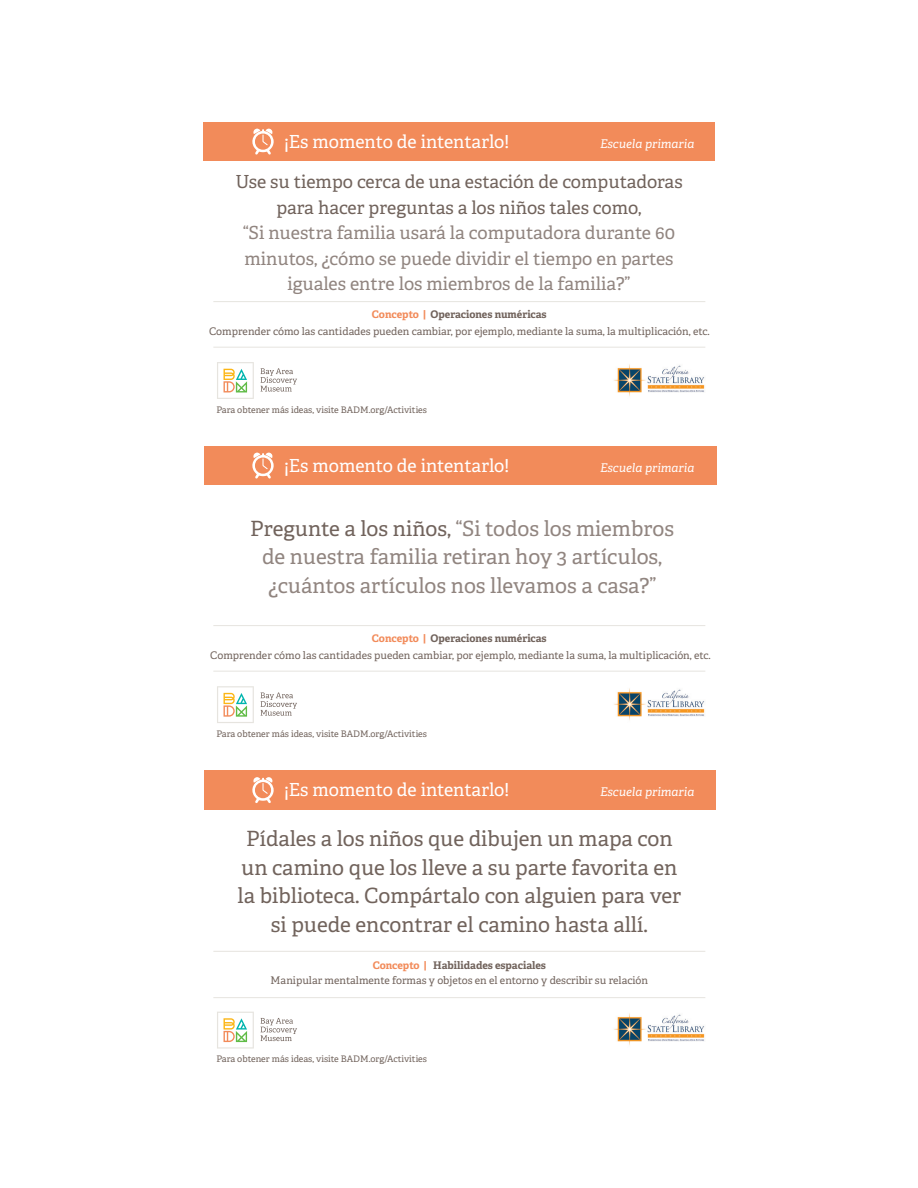
<style>
.page{position:relative;width:918px;height:1188px;background:#fff}
.page>*{position:absolute;margin:0;border:0;box-sizing:border-box;transform-origin:0 0}
.t1{font:21px/28.5px "Adelle PE";color:#71635c;text-align:center}
.t2{font:21px/28.5px "Adelle PE";color:#918580;text-align:center}
.t3{font:18px/25.5px "Adelle PE";color:#918580;text-align:center}
.t4{font:18px/25.5px "Adelle PE";color:#71635c;text-align:center}
.t5{font:18px "Adelle PE";letter-spacing:-.005em;color:#fff}
.t6{font:italic 12px "Adelle PE";color:#fff}
.t7{font:10.5px/16.5px "Adelle PE";color:#71635c;text-align:center}
.t8{font:9px "Adelle PE";color:#71635c}
.s1{font-weight:700;color:#f28b5a}
.s2{font-weight:700}
.s3{color:#71635c}
</style>
<div class="page">
<div style="left:204px;top:122px;width:511px;height:39px;background:#f28b5a"></div>
<div style="left:204px;top:446px;width:512px;height:39px;background:#f28b5a"></div>
<div style="left:204px;top:770px;width:512px;height:39px;background:#f28b5a"></div>
<hr style="left:213px;top:301px;width:492px;height:1px;background:#e6e4df">
<hr style="left:213px;top:625px;width:492px;height:1px;background:#e6e4df">
<hr style="left:213px;top:951px;width:492px;height:1px;background:#e6e4df">
<hr style="left:213px;top:347px;width:492px;height:1px;background:#e6e4df">
<hr style="left:213px;top:671px;width:492px;height:1px;background:#e6e4df">
<hr style="left:213px;top:997px;width:492px;height:1px;background:#e6e4df">
<svg style="left:252px;top:453px;width:22px;height:26px"></svg>
<svg style="left:252px;top:777px;width:22px;height:26px"></svg>
<svg style="left:252px;top:129px;width:22px;height:26px"></svg>
<svg style="left:261px;top:368px;width:36px;height:24px"></svg>
<svg style="left:217px;top:362px;width:37px;height:37px"></svg>
<img style="left:614px;top:364px;width:91px;height:32px">
<svg style="left:261px;top:693px;width:36px;height:23px"></svg>
<svg style="left:217px;top:686px;width:37px;height:37px"></svg>
<img style="left:614px;top:688px;width:91px;height:32px">
<svg style="left:261px;top:1018px;width:36px;height:23px"></svg>
<svg style="left:217px;top:1012px;width:37px;height:37px"></svg>
<img style="left:614px;top:1013px;width:91px;height:32px">
<h2 class="t5" style="left:284px;top:128px;width:227px">¡Es momento de intentarlo!</h2>
<p class="t6" style="left:600px;top:135px;width:96px">Escuela primaria</p>
<h2 class="t4" style="left:235px;top:168px;width:449px">Use su tiempo cerca de una estación de computadoras para hacer preguntas a los niños tales como,</h2>
<h2 class="t3" style="left:243px;top:219px;width:434px">“Si nuestra familia usará la computadora durante 60 minutos, ¿cómo se puede dividir el tiempo en partes iguales entre los miembros de la familia?”</h2>
<p class="t7" style="left:209px;top:306px;width:502px"><span class="s1">Concepto |</span> <span class="s2">Operaciones numéricas<br></span>Comprender cómo las cantidades pueden cambiar, por ejemplo, mediante la suma, la multiplicación, etc.</p>
<p class="t8" style="left:216px;top:403px;width:212px">Para obtener más ideas, visite BADM.org/Activities</p>
<h2 class="t5" style="left:284px;top:452px;width:227px">¡Es momento de intentarlo!</h2>
<p class="t6" style="left:600px;top:459px;width:96px">Escuela primaria</p>
<h1 class="t2" style="left:250px;top:513px;width:425px"><span class="s3">Pregunte a los niños,</span> “Si todos los miembros de nuestra familia retiran hoy 3 artículos, ¿cuántos artículos nos llevamos a casa?”</h1>
<p class="t7" style="left:210px;top:630px;width:502px"><span class="s1">Concepto |</span> <span class="s2">Operaciones numéricas<br></span>Comprender cómo las cantidades pueden cambiar, por ejemplo, mediante la suma, la multiplicación, etc.</p>
<p class="t8" style="left:216px;top:727px;width:212px">Para obtener más ideas, visite BADM.org/Activities</p>
<h2 class="t5" style="left:284px;top:777px;width:227px">¡Es momento de intentarlo!</h2>
<p class="t6" style="left:600px;top:783px;width:96px">Escuela primaria</p>
<h1 class="t1" style="left:237px;top:824px;width:445px">Pídales a los niños que dibujen un mapa con un camino que los lleve a su parte favorita en la biblioteca. Compártalo con alguien para ver si puede encontrar el camino hasta allí.</h1>
<p class="t7" style="left:271px;top:957px;width:379px;line-height:15.5px"><span class="s1">Concepto |</span> <span class="s2">Habilidades espaciales<br></span>Manipular mentalmente formas y objetos en el entorno y describir su relación</p>
<p class="t8" style="left:216px;top:1053px;width:212px">Para obtener más ideas, visite BADM.org/Activities</p>
</div>
